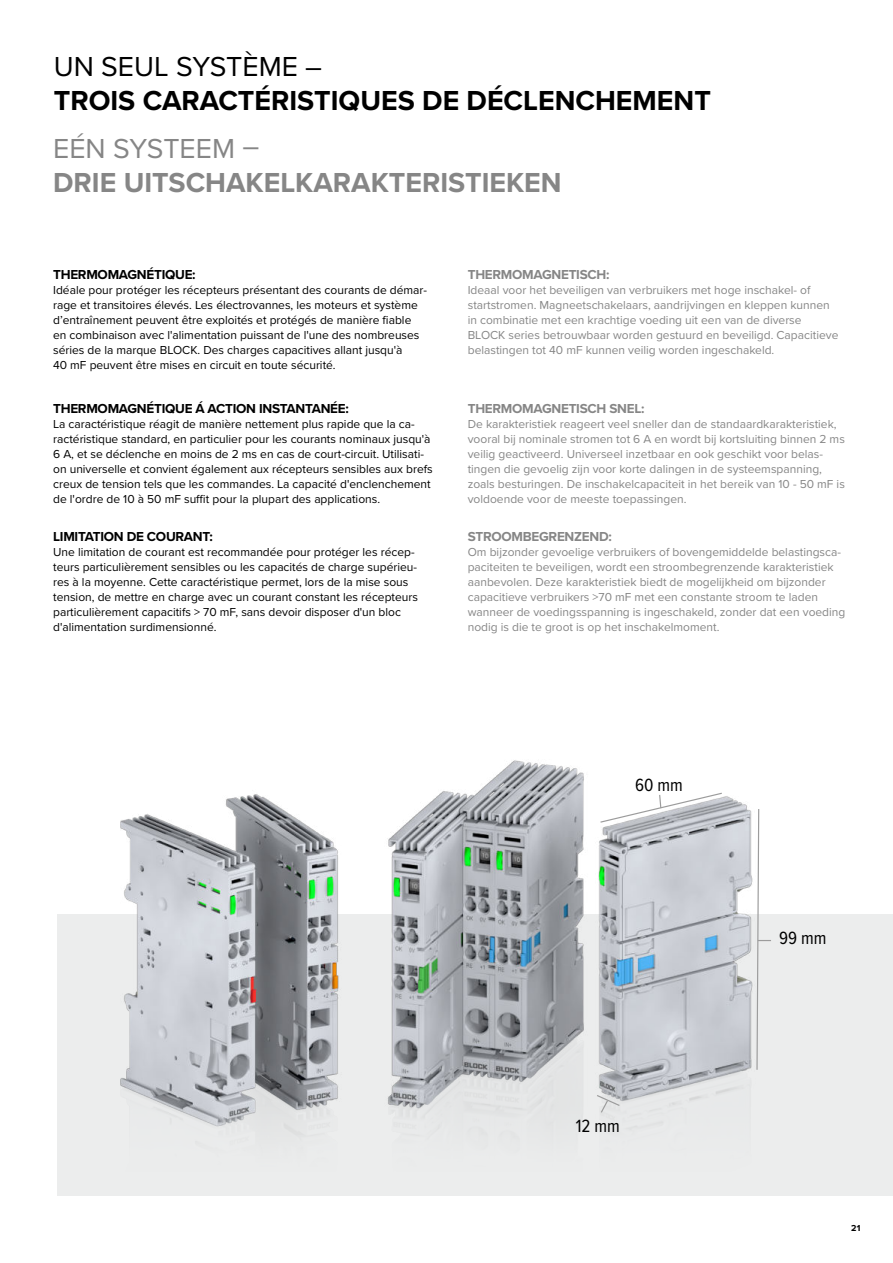
<style>
.page{position:relative;width:893px;height:1263px;background:#fff}
.page>*{position:absolute;margin:0;border:0;box-sizing:border-box;transform-origin:0 0}
.t1{font:700 28.5px "Proxima Nova";color:#000}
.t2{font:700 28.5px "Proxima Nova";color:#868686}
.t3{font:28.5px "Proxima Nova";color:#000}
.t4{font:28.5px "Proxima Nova";color:#868686}
.t5{font:18.3px "Proxima Nova Cond";color:#000}
.t6{font:700 13.5px "Proxima Nova";letter-spacing:-.02em;color:#000}
.t7{font:700 13.5px "Proxima Nova";letter-spacing:-.02em;color:#868686}
.t8{font:12px/15px "Proxima Nova";color:#000}
.t9{font:12px/15px "Proxima Nova";color:#868686}
.t10{font:700 9px "Proxima Nova";color:#000}
</style>
<div class="page">
<div style="left:57px;top:914px;width:836px;height:282px;background:#eceded"></div>
<img style="left:120px;top:760px;width:633px;height:376px">
<svg style="left:599px;top:792px;width:124px;height:31px"></svg>
<svg style="left:756px;top:809px;width:15px;height:261px"></svg>
<svg style="left:595px;top:1094px;width:26px;height:20px"></svg>
<h1 class="t3" style="left:54px;top:51px;width:270px">UN SEUL SYSTÈME –</h1>
<h1 class="t1" style="left:54px;top:85px;width:659px">TROIS CARACTÉRISTIQUES DE DÉCLENCHEMENT</h1>
<h1 class="t4" style="left:53px;top:133px;width:208px">EÉN SYSTEEM –</h1>
<h1 class="t2" style="left:53px;top:167px;width:510px">DRIE UITSCHAKELKARAKTERISTIEKEN</h1>
<p class="t6" style="left:53px;top:268px;width:144px">THERMOMAGNÉTIQUE:</p>
<p class="t8" style="left:53px;top:283px;width:375px">Idéale pour protéger les récepteurs présentant des courants de démar&shy;rage et transitoires élevés. Les électrovannes, les moteurs et système d’entraînement peuvent être exploités et protégés de manière fiable en combinaison avec l'alimentation puissant de l'une des nombreuses séries de la marque BLOCK. Des charges capacitives allant jusqu'à<br>40 mF peuvent être mises en circuit en toute sécurité.</p>
<p class="t6" style="left:53px;top:401px;width:297px">THERMOMAGNÉTIQUE Á ACTION INSTANTANÉE:</p>
<p class="t8" style="left:53px;top:416px;width:381px">La caractéristique réagit de manière nettement plus rapide que la ca&shy;ractéristique standard, en particulier pour les courants nominaux jusqu'à 6 A, et se déclenche en moins de 2 ms en cas de court-circuit. Utilisati&shy;on universelle et convient également aux récepteurs sensibles aux brefs creux de tension tels que les commandes. La capacité d'enclenchement de l'ordre de 10 à 50 mF suffit pour la plupart des applications.</p>
<p class="t6" style="left:53px;top:529px;width:161px">LIMITATION DE COURANT:</p>
<p class="t8" style="left:53px;top:544px;width:366px">Une limitation de courant est recommandée pour protéger les récep&shy;teurs particulièrement sensibles ou les capacités de charge supérieu&shy;res à la moyenne. Cette caractéristique permet, lors de la mise sous tension, de mettre en charge avec un courant constant les récepteurs particulièrement capacitifs &gt; 70 mF, sans devoir disposer d'un bloc d'alimentation surdimensionné.</p>
<p class="t7" style="left:468px;top:268px;width:143px">THERMOMAGNETISCH:</p>
<p class="t9" style="left:468px;top:283px;width:372px">Ideaal voor het beveiligen van verbruikers met hoge inschakel- of startstromen. Magneetschakelaars, aandrijvingen en kleppen kunnen in combinatie met een krachtige voeding uit een van de diverse BLOCK series betrouwbaar worden gestuurd en beveiligd. Capacitieve belastingen tot 40 mF kunnen veilig worden ingeschakeld.</p>
<p class="t7" style="left:468px;top:401px;width:178px">THERMOMAGNETISCH SNEL:</p>
<p class="t9" style="left:468px;top:416px;width:379px">De karakteristiek reageert veel sneller dan de standaardkarakteristiek, vooral bij nominale stromen tot 6 A en wordt bij kortsluiting binnen 2 ms veilig geactiveerd. Universeel inzetbaar en ook geschikt voor belas&shy;tingen die gevoelig zijn voor korte dalingen in de systeemspanning, zoals besturingen. De inschakelcapaciteit in het bereik van 10 - 50 mF is voldoende voor de meeste toepassingen.</p>
<p class="t7" style="left:468px;top:529px;width:146px">STROOMBEGRENZEND:</p>
<p class="t9" style="left:468px;top:544px;width:379px">Om bijzonder gevoelige verbruikers of bovengemiddelde belastingsca&shy;paciteiten te beveiligen, wordt een stroombegrenzende karakteristiek aanbevolen. Deze karakteristiek biedt de mogelijkheid om bijzonder capacitieve verbruikers &gt;70 mF met een constante stroom te laden wanneer de voedingsspanning is ingeschakeld, zonder dat een voeding nodig is die te groot is op het inschakelmoment.</p>
<h2 class="t5" style="left:635px;top:775px;width:49px">60 mm</h2>
<h2 class="t5" style="left:779px;top:928px;width:49px">99 mm</h2>
<h2 class="t5" style="left:576px;top:1116px;width:46px">12 mm</h2>
<p class="t10" style="left:851px;top:1223px;width:11px">21</p>
</div>
